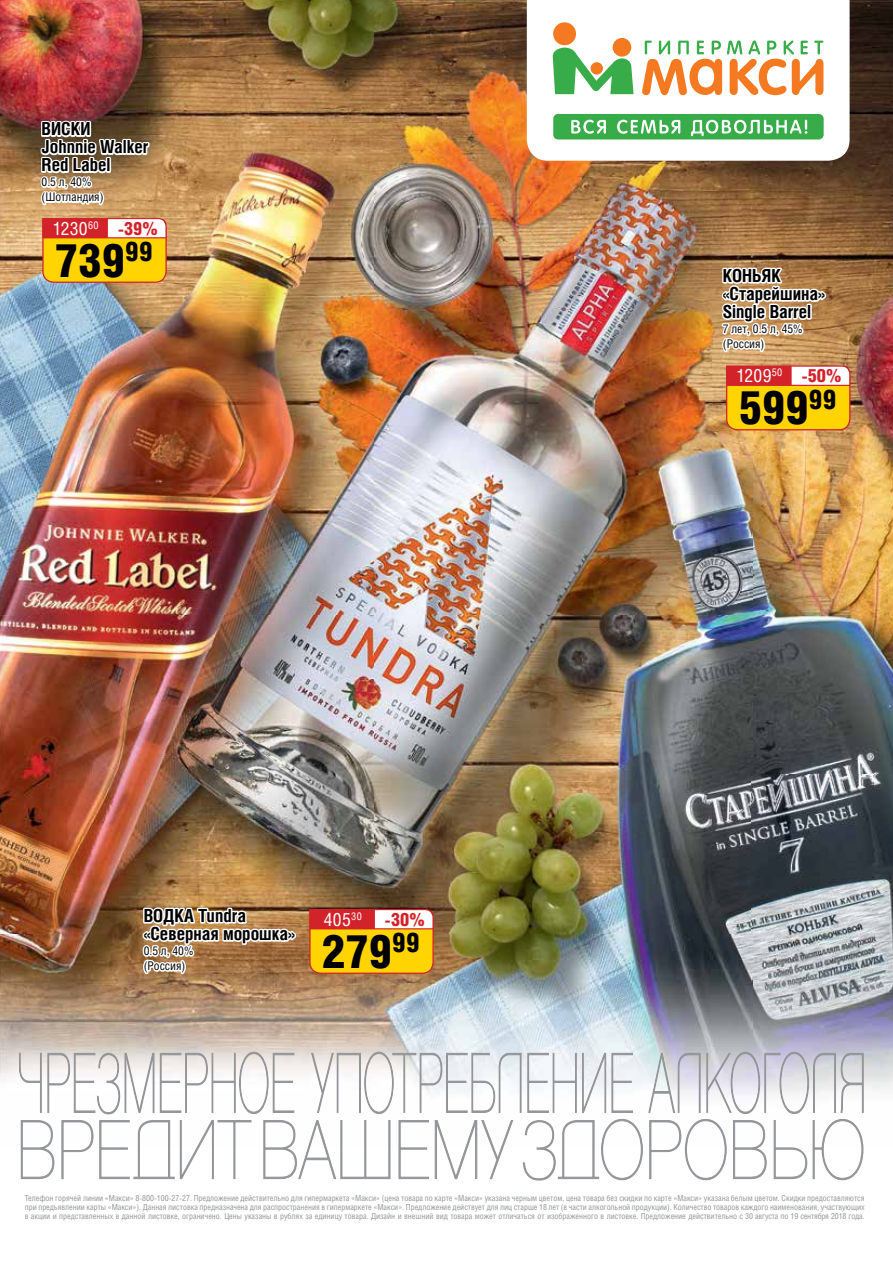
<style>
.page{position:relative;width:893px;height:1263px;background:#fff}
.page>*{position:absolute;margin:0;border:0;box-sizing:border-box;transform-origin:0 0}
.t1{font:900 46.5px "Helios Cond";letter-spacing:.005em;color:#000}
.t2{font:18.3px "Helios Cond";letter-spacing:.01em;color:#fff}
.t3{font:900 18.3px "Helios Cond";color:#d2232a}
.t4{font:700 18px/18px "Helios Cond";color:#000}
.t5{font:12px/15px "Helios Cond";color:#000}
.t6{font:8.25px/9px "Helios Cond";letter-spacing:-.01em;color:#939598;text-align:justify}
.s1{font-weight:900;color:#d2232a}
</style>
<div class="page">
<img style="left:0;top:0;width:893px;height:1147px">
<svg style="left:21px;top:1119px;width:842px;height:61px"></svg>
<svg style="left:19px;top:1052px;width:845px;height:62px"></svg>
<svg style="left:527px;top:0;width:323px;height:161px"></svg>
<div style="left:553px;top:114px;width:271px;height:25px;background:#37ac49;border-radius:5px"></div>
<svg style="left:571px;top:120px;width:35px;height:14px"></svg>
<svg style="left:617px;top:120px;width:63px;height:14px"></svg>
<svg style="left:691px;top:120px;width:116px;height:16px"></svg>
<svg style="left:552px;top:48px;width:82px;height:46px"></svg>
<div style="left:553px;top:22px;width:23px;height:23px;background:#f47920;border-radius:50%"></div>
<div style="left:613px;top:38px;width:18px;height:19px;background:#f47920;border-radius:50%"></div>
<svg style="left:642px;top:40px;width:181px;height:55px"></svg>
<svg style="left:42px;top:217px;width:125px;height:66px;background:#f3b22c"></svg>
<svg style="left:725px;top:365px;width:126px;height:66px;background:#f3b12b"></svg>
<svg style="left:309px;top:908px;width:125px;height:66px;background:#f0af29"></svg>
<svg style="left:719px;top:266px;width:109px;height:88px"></svg>
<svg style="left:140px;top:894px;width:158px;height:82px"></svg>
<svg style="left:31px;top:103px;width:120px;height:104px"></svg>
<h3 class="t4" style="left:42px;top:120px;width:108px">ВИСКИ<br>Johnnie Walker<br>Red Label</h3>
<h3 class="t5" style="left:42px;top:175px;width:63px">0.5 л, 40% (Шотландия)</h3>
<h2 class="t2" style="left:53px;top:217px;width:106px">1230<sup>60</sup> <span class="s1">-39%</span></h2>
<h1 class="t1" style="left:55px;top:232px;width:99px">739<sup>99</sup></h1>
<h3 class="t4" style="left:144px;top:906px;width:153px">ВОДКА Tundra «Северная морошка»</h3>
<h3 class="t5" style="left:144px;top:943px;width:51px">0.5 л, 40% (Россия)</h3>
<h2 class="t2" style="left:324px;top:908px;width:39px">405<sup>30</sup></h2>
<h2 class="t3" style="left:385px;top:908px;width:41px">-30%</h2>
<h1 class="t1" style="left:322px;top:923px;width:99px">279<sup>99</sup></h1>
<h3 class="t4" style="left:723px;top:267px;width:104px">КОНЬЯК «Старейшина»<br>Single Barrel</h3>
<h3 class="t5" style="left:723px;top:321px;width:82px">7 лет, 0.5 л, 45% (Россия)</h3>
<h2 class="t2" style="left:737px;top:365px;width:106px">1209<sup>50</sup> <span class="s1">-50%</span></h2>
<h1 class="t1" style="left:739px;top:379px;width:99px">599<sup>99</sup></h1>
<p class="t6" style="left:25px;top:1193px;width:841px">Телефон горячей линии «Макси» 8-800-100-27-27. Предложение действительно для гипермаркета «Макси» (цена товара по карте «Макси» указана черным цветом, цена товара без скидки по карте «Макси» указана белым цветом. Скидки предоставляются при предъявлении карты «Макси»). Данная листовка предназначена для распространения в гипермаркете «Макси». Предложение действует для лиц старше 18 лет (в части алкогольной продукции). Количество товаров каждого наименования, участвующих в акции и представленных в данной листовке, ограничено. Цены указаны в рублях за единицу товара. Дизайн и внешний вид товара может отличаться от изображенного в листовке. Предложение действительно с 30 августа по 19 сентября 2018 года.</p>
</div>
